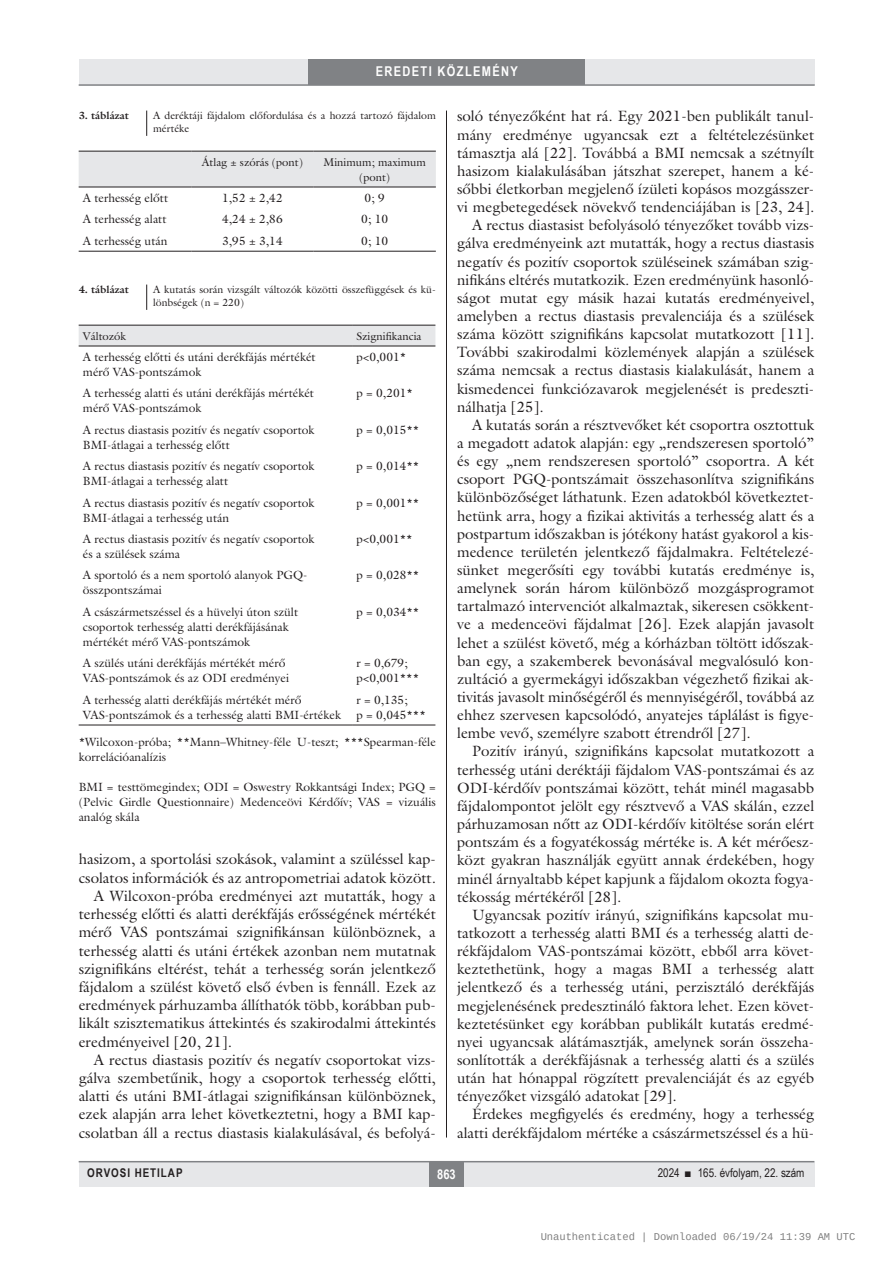
<style>
.page{position:relative;width:893px;height:1263px;background:#fff}
.page>*{position:absolute;margin:0;border:0;box-sizing:border-box;transform-origin:0 0}
.Body_Text{font:15px/18.1px "Galliard Reg";color:#231f20;text-align:justify}
.Body_tompa{font:15px/18.1px "Galliard Reg";color:#231f20}
.t1{font:700 13.5px "Arial Narrow";letter-spacing:.1em;color:#fff}
.tabla{font:12px/15px "Galliard Reg";color:#231f20}
.tompa_8_10{font:12px/15px "Galliard Reg";color:#231f20}
.t2{font:12px "Arial Narrow";color:#231f20}
.t3{font:700 12px "Arial Narrow";letter-spacing:.08em;color:#231f20}
.tablafej{font:11.25px/15px "Galliard Reg";color:#231f20;text-align:center}
.kepalairas2{font:10.5px/13.5px "Galliard Reg";color:#231f20}
.t4{font:10.5px "Liberation Mono";color:rgb(0 0 0/.5)}
.kepalairas1{font:700 10.5px "Galliard Reg";color:#231f20}
</style>
<div class="page">
<div style="left:79px;top:1161px;width:735px;height:25px;background:#e6e7e9"></div>
<div style="left:429px;top:1161px;width:34px;height:25px;background:#808285"></div>
<hr style="left:79px;top:1161px;width:735px;height:1px;background:#808285">
<div style="left:79px;top:60px;width:735px;height:25px;background:#e6e7e9"></div>
<div style="left:308px;top:60px;width:277px;height:25px;background:#808285"></div>
<hr style="left:79px;top:84px;width:736px;height:2px;background:#808285">
<hr style="left:446px;top:111px;width:1px;height:1026px;background:#231f20">
<svg style="left:146px;top:111px;width:1px;height:25px"></svg>
<div style="left:79px;top:152px;width:357px;height:35px;background:#e6e7e9"></div>
<hr style="left:79px;top:151px;width:112px;height:1px;background:#231f20">
<hr style="left:191px;top:151px;width:123px;height:1px;background:#231f20">
<hr style="left:314px;top:151px;width:122px;height:1px;background:#231f20">
<hr style="left:79px;top:187px;width:112px;height:1px;background:#231f20">
<hr style="left:191px;top:187px;width:123px;height:1px;background:#231f20">
<hr style="left:314px;top:187px;width:122px;height:1px;background:#231f20">
<hr style="left:79px;top:251px;width:112px;height:1px;background:#231f20">
<hr style="left:191px;top:251px;width:123px;height:1px;background:#231f20">
<hr style="left:314px;top:251px;width:122px;height:1px;background:#231f20">
<svg style="left:146px;top:285px;width:1px;height:25px"></svg>
<div style="left:79px;top:326px;width:356px;height:20px;background:#e6e7e9"></div>
<hr style="left:79px;top:325px;width:273px;height:1px;background:#231f20">
<hr style="left:352px;top:325px;width:83px;height:1px;background:#231f20">
<hr style="left:79px;top:346px;width:273px;height:1px;background:#231f20">
<hr style="left:352px;top:346px;width:83px;height:1px;background:#231f20">
<hr style="left:79px;top:725px;width:273px;height:1px;background:#231f20">
<hr style="left:352px;top:725px;width:83px;height:1px;background:#231f20">
<p class="t1" style="left:376px;top:61px;width:144px">EREDETI KÖZLEMÉNY</p>
<p class="kepalairas1" style="left:79px;top:109px;width:52px">3. táblázat</p>
<p class="kepalairas2" style="left:153px;top:109px;width:284px">A deréktáji fájdalom előfordulása és a hozzá tartozó fájdalom mértéke</p>
<p class="tablafej" style="left:202px;top:154px;width:103px">Átlag ± szórás (pont)</p>
<p class="tablafej" style="left:324px;top:154px;width:104px">Minimum; maximum (pont)</p>
<p class="tabla" style="left:83px;top:190px;width:87px">A terhesség előtt</p>
<p class="tabla" style="left:222px;top:190px;width:62px">1,52 ± 2,42</p>
<p class="tabla" style="left:365px;top:190px;width:22px">0; 9</p>
<p class="tabla" style="left:83px;top:212px;width:85px">A terhesség alatt</p>
<p class="tabla" style="left:222px;top:212px;width:62px">4,24 ± 2,86</p>
<p class="tabla" style="left:361px;top:212px;width:28px">0; 10</p>
<p class="tabla" style="left:83px;top:233px;width:86px">A terhesség után</p>
<p class="tabla" style="left:222px;top:233px;width:62px">3,95 ± 3,14</p>
<p class="tabla" style="left:361px;top:233px;width:28px">0; 10</p>
<p class="kepalairas1" style="left:79px;top:283px;width:52px">4. táblázat</p>
<p class="kepalairas2" style="left:153px;top:282px;width:284px">A kutatás során vizsgált változók közötti összefüggések és kü&shy;lönbségek (n = 220)</p>
<p class="tablafej" style="left:83px;top:328px;width:45px">Változók</p>
<p class="tablafej" style="left:356px;top:328px;width:67px">Szignifikancia</p>
<p class="tabla" style="left:83px;top:349px;width:234px">A terhesség előtti és utáni derékfájás mértékét mérő VAS-pontszámok</p>
<p class="tabla" style="left:356px;top:349px;width:51px">p&lt;0,001*</p>
<p class="tabla" style="left:83px;top:386px;width:233px">A terhesség alatti és utáni derékfájás mértékét mérő VAS-pontszámok</p>
<p class="tabla" style="left:356px;top:386px;width:58px">p = 0,201*</p>
<p class="tabla" style="left:83px;top:422px;width:233px">A rectus diastasis pozitív és negatív csoportok<br>BMI-átlagai a terhesség előtt</p>
<p class="tabla" style="left:356px;top:422px;width:65px">p = 0,015**</p>
<p class="tabla" style="left:83px;top:458px;width:233px">A rectus diastasis pozitív és negatív csoportok<br>BMI-átlagai a terhesség alatt</p>
<p class="tabla" style="left:356px;top:458px;width:65px">p = 0,014**</p>
<p class="tabla" style="left:83px;top:495px;width:233px">A rectus diastasis pozitív és negatív csoportok<br>BMI-átlagai a terhesség után</p>
<p class="tabla" style="left:356px;top:495px;width:65px">p = 0,001**</p>
<p class="tabla" style="left:83px;top:531px;width:233px">A rectus diastasis pozitív és negatív csoportok és a szülések száma</p>
<p class="tabla" style="left:356px;top:531px;width:58px">p&lt;0,001**</p>
<p class="tabla" style="left:83px;top:568px;width:226px">A sportoló és a nem sportoló alanyok PGQ&shy;összpontszámai</p>
<p class="tabla" style="left:356px;top:568px;width:65px">p = 0,028**</p>
<p class="tabla" style="left:83px;top:604px;width:217px">A császármetszéssel és a hüvelyi úton szült csoportok terhesség alatti derékfájásának mértékét mérő VAS-pontszámok</p>
<p class="tabla" style="left:356px;top:604px;width:65px">p = 0,034**</p>
<p class="tabla" style="left:83px;top:655px;width:208px">A szülés utáni derékfájás mértékét mérő<br>VAS-pontszámok és az ODI eredményei</p>
<p class="tabla" style="left:356px;top:655px;width:64px">r = 0,679; p&lt;0,001***</p>
<p class="tabla" style="left:83px;top:692px;width:260px">A terhesség alatti derékfájás mértékét mérő<br>VAS-pontszámok és a terhesség alatti BMI-értékek</p>
<p class="tabla" style="left:356px;top:692px;width:71px">r = 0,135;<br>p = 0,045***</p>
<p class="tompa_8_10" style="left:79px;top:735px;width:359px">*Wilcoxon-próba; **Mann–Whitney-féle U-teszt; ***Spearman-féle korrelációanalízis</p>
<p class="tompa_8_10" style="left:79px;top:780px;width:359px;text-align:justify">BMI = testtömegindex; ODI = Oswestry Rokkantsági Index; PGQ = (Pelvic Girdle Questionnaire) Medenceövi Kérdőív; VAS = vizuális analóg skála</p>
<p class="Body_tompa" style="left:79px;top:850px;width:359px">hasizom, a sportolási szokások, valamint a szüléssel kap&shy;csolatos információk és az antropometriai adatok között.</p>
<p class="Body_Text" style="left:79px;top:886px;width:359px;text-indent:15px">A Wilcoxon-próba eredményei azt mutatták, hogy a terhesség előtti és alatti derékfájás erősségének mértékét mérő VAS pontszámai szignifikánsan különböznek, a terhesség alatti és utáni értékek azonban nem mutatnak szignifikáns eltérést, tehát a terhesség során jelentkező fájdalom a szülést követő első évben is fennáll. Ezek az eredmények párhuzamba állíthatók több, korábban pub&shy;likált szisztematikus áttekintés és szakirodalmi áttekintés eredményeivel [20, 21].</p>
<p class="Body_Text" style="left:79px;top:1050px;width:359px;text-indent:15px">A rectus diastasis pozitív és negatív csoportokat vizs&shy;gálva szembetűnik, hogy a csoportok terhesség előtti, alatti és utáni BMI-átlagai szignifikánsan különböznek, ezek alapján arra lehet következtetni, hogy a BMI kap&shy;csolatban áll a rectus diastasis kialakulásával, és befolyá-</p>
<p class="Body_Text" style="left:457px;top:107px;width:359px">soló tényezőként hat rá. Egy 2021-ben publikált tanul&shy;mány eredménye ugyancsak ezt a feltételezésünket támasztja alá [22]. Továbbá a BMI nemcsak a szétnyílt hasizom kialakulásában játszhat szerepet, hanem a ké&shy;sőbbi életkorban megjelenő ízületi kopásos mozgásszer&shy;vi megbetegedések növekvő tendenciájában is [23, 24].</p>
<p class="Body_Text" style="left:457px;top:216px;width:359px;text-indent:15px">A rectus diastasist befolyásoló tényezőket tovább vizs&shy;gálva eredményeink azt mutatták, hogy a rectus diastasis negatív és pozitív csoportok szüléseinek számában szig&shy;nifikáns eltérés mutatkozik. Ezen eredményünk hasonló&shy;ságot mutat egy másik hazai kutatás eredményeivel, amelyben a rectus diastasis prevalenciája és a szülések száma között szignifikáns kapcsolat mutatkozott [11].<br>További szakirodalmi közlemények alapján a szülések száma nemcsak a rectus diastasis kialakulását, hanem a kismedencei funkciózavarok megjelenését is predeszti&shy;nálhatja [25].</p>
<p class="Body_Text" style="left:457px;top:415px;width:359px;text-indent:15px">A kutatás során a résztvevőket két csoportra osztottuk a megadott adatok alapján: egy „rendszeresen sportoló” és egy „nem rendszeresen sportoló” csoportra. A két csoport PGQ-pontszámait összehasonlítva szignifikáns különbözőséget láthatunk. Ezen adatokból következtet&shy;hetünk arra, hogy a fizikai aktivitás a terhesség alatt és a postpartum időszakban is jótékony hatást gyakorol a kis&shy;medence területén jelentkező fájdalmakra. Feltételezé&shy;sünket megerősíti egy további kutatás eredménye is, amelynek során három különböző mozgásprogramot tartalmazó intervenciót alkalmaztak, sikeresen csökkent&shy;ve a medenceövi fájdalmat [26]. Ezek alapján javasolt lehet a szülést követő, még a kórházban töltött időszak&shy;ban egy, a szakemberek bevonásával megvalósuló kon&shy;zultáció a gyermekágyi időszakban végezhető fizikai ak&shy;tivitás javasolt minőségéről és mennyiségéről, továbbá az ehhez szervesen kapcsolódó, anyatejes táplálást is figye&shy;lembe vevő, személyre szabott étrendről [27].</p>
<p class="Body_Text" style="left:457px;top:742px;width:359px;text-indent:15px">Pozitív irányú, szignifikáns kapcsolat mutatkozott a terhesség utáni deréktáji fájdalom VAS-pontszámai és az ODI-kérdőív pontszámai között, tehát minél magasabb fájdalompontot jelölt egy résztvevő a VAS skálán, ezzel párhuzamosan nőtt az ODI-kérdőív kitöltése során elért pontszám és a fogyatékosság mértéke is. A két mérőesz&shy;közt gyakran használják együtt annak érdekében, hogy minél árnyaltabb képet kapjunk a fájdalom okozta fogya&shy;tékosság mértékéről [28].</p>
<p class="Body_Text" style="left:457px;top:905px;width:359px;text-indent:15px">Ugyancsak pozitív irányú, szignifikáns kapcsolat mu&shy;tatkozott a terhesség alatti BMI és a terhesség alatti de&shy;rékfájdalom VAS-pontszámai között, ebből arra követ&shy;keztethetünk, hogy a magas BMI a terhesség alatt jelentkező és a terhesség utáni, perzisztáló derékfájás megjelenésének predesztináló faktora lehet. Ezen követ&shy;keztetésünket egy korábban publikált kutatás eredmé&shy;nyei ugyancsak alátámasztják, amelynek során összeha&shy;sonlították a derékfájásnak a terhesség alatti és a szülés után hat hónappal rögzített prevalenciáját és az egyéb tényezőket vizsgáló adatokat [29].</p>
<p class="Body_Text" style="left:457px;top:1105px;width:359px;text-align:right">Érdekes megfigyelés és eredmény, hogy a terhesség alatti derékfájdalom mértéke a császármetszéssel és a hü-</p>
<p class="t3" style="left:87px;top:1164px;width:97px">ORVOSI HETILAP</p>
<p class="t1" style="left:437px;top:1163px;width:20px">863</p>
<p class="t2" style="left:658px;top:1164px;width:148px">2024 ■ 165. évfolyam, 22. szám</p>
<p class="t4" style="left:540px;top:1232px;width:316px">Unauthenticated | Downloaded 06/19/24 11:39 AM UTC</p>
</div>
